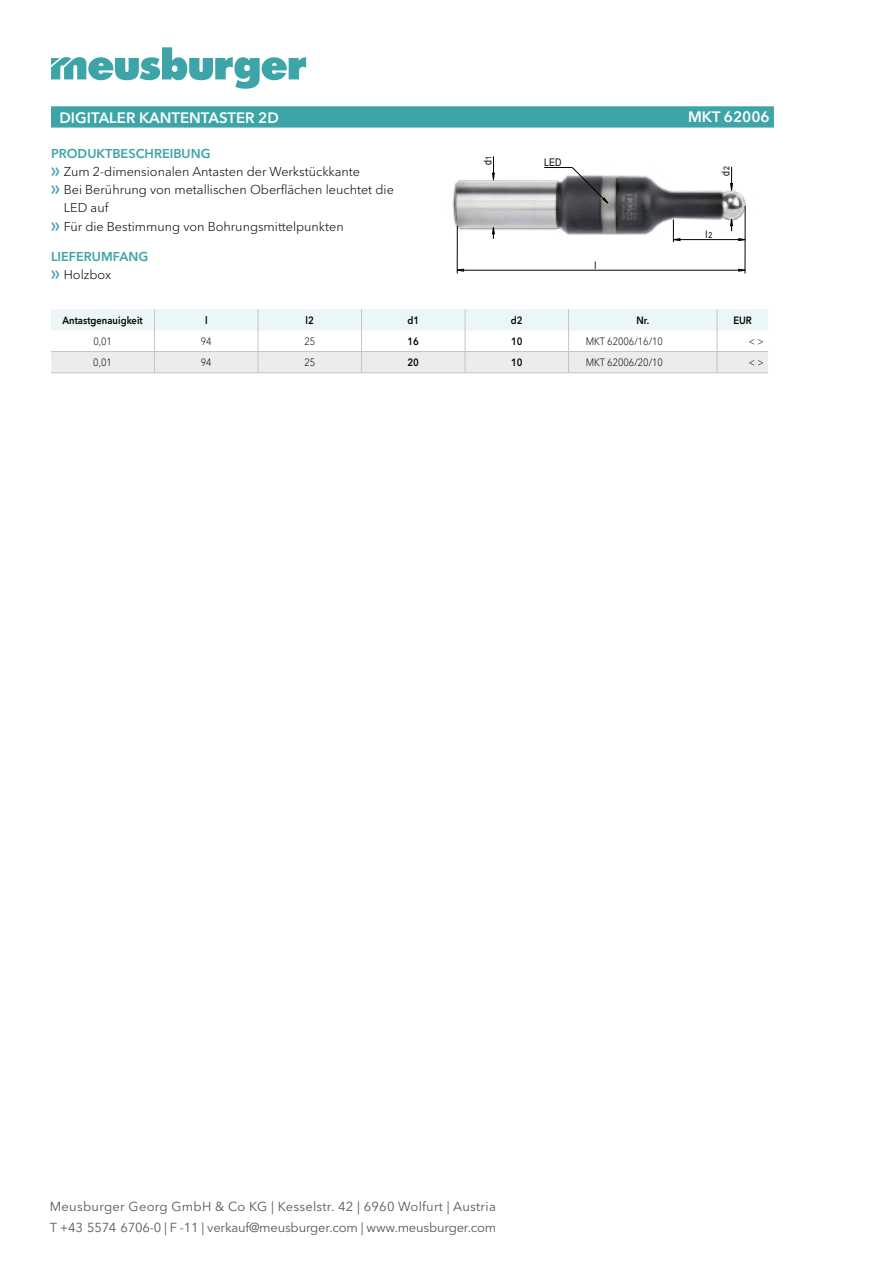
<style>
.page{position:relative;width:893px;height:1263px;background:#fff}
.page>*{position:absolute;margin:0;border:0;box-sizing:border-box;transform-origin:0 0}
.t1{font:600 15px "Avenir Next W1 G";color:#fff}
.t2{font:12.9px/20.7px "Avenir Next W1 G";letter-spacing:-.005em;color:#575756}
.t3{font:300 12.75px "Avenir Next W1 G";color:#000}
.t4{font:600 12.75px/18px "Avenir Next W1 G";color:#3da4a8}
.t5{font:300 10.5px "Avenir Next W1 G";color:#000;scale:.9 1}
.t6{font:600 10.5px "Avenir Next W1 G";color:#000;scale:.9 1}
.t7{font:10.5px "Arial";color:#000;scale:.85 1}
.s1{font-family:"Meusburger Sonderzeichen";font-weight:400;color:#3da4a8}
.s2{font-family:"Meusburger Sonderzeichen";font-weight:400}
.s3{font-weight:300;color:#000}
.s4{font-size:8.25px}
</style>
<div class="page">
<svg style="left:51px;top:47px;width:255px;height:42px"></svg>
<svg style="left:51px;top:106px;width:723px;height:22px;background:#43a7aa"></svg>
<img style="left:452px;top:175px;width:294px;height:66px">
<hr style="left:457px;top:226px;width:1px;height:47px;background:#000">
<hr style="left:745px;top:206px;width:1px;height:67px;background:#000">
<hr style="left:457px;top:270px;width:288px;height:1px;background:#000">
<hr style="left:674px;top:239px;width:71px;height:1px;background:#000">
<svg style="left:673px;top:219px;width:7px;height:23px"></svg>
<svg style="left:738px;top:238px;width:7px;height:3px"></svg>
<svg style="left:492px;top:156px;width:3px;height:24px"></svg>
<svg style="left:492px;top:227px;width:3px;height:12px"></svg>
<svg style="left:730px;top:167px;width:3px;height:24px"></svg>
<svg style="left:730px;top:219px;width:3px;height:12px"></svg>
<svg style="left:544px;top:167px;width:64px;height:37px"></svg>
<svg style="left:51px;top:309px;width:717px;height:64px"></svg>
<hr style="left:51px;top:373px;width:104px;height:1px;background:#c4c5c5">
<hr style="left:155px;top:373px;width:103px;height:1px;background:#c4c5c5">
<hr style="left:258px;top:373px;width:104px;height:1px;background:#c4c5c5">
<hr style="left:362px;top:373px;width:103px;height:1px;background:#c4c5c5">
<hr style="left:465px;top:373px;width:104px;height:1px;background:#c4c5c5">
<hr style="left:569px;top:373px;width:148px;height:1px;background:#c4c5c5">
<hr style="left:717px;top:373px;width:51px;height:1px;background:#c4c5c5">
<p class="t1" style="left:60px;top:108px;width:221px">DIGITALER KANTENTASTER 2D</p>
<p class="t1" style="left:688px;top:108px;width:83px">MKT 62006</p>
<p class="t4" style="left:51px;top:145px;width:161px">PRODUKTBESCHREIBUNG</p>
<p class="t3" style="left:51px;top:164px;width:311px"><span class="s1">f</span> Zum 2-dimensionalen Antasten der Werkstückkante</p>
<p class="t3" style="left:51px;top:182px;width:344px"><span class="s1">f</span> Bei Berührung von metallischen Oberflächen leuchtet die</p>
<p class="t3" style="left:64px;top:200px;width:46px">LED auf</p>
<p class="t3" style="left:51px;top:218px;width:294px"><span class="s1">f</span> Für die Bestimmung von Bohrungsmittelpunkten</p>
<p class="t4" style="left:51px;top:248px;width:99px">LIEFERUMFANG <span class="s2">f</span> <span class="s3">Holzbox</span></p>
<p class="t7" style="left:594px;top:259px;width:4px">l</p>
<p class="t7" style="left:481px;top:165px;width:13px;rotate:-90deg">d<span class="s4">1</span></p>
<p class="t7" style="left:544px;top:156px;width:22px">LED</p>
<p class="t7" style="left:719px;top:176px;width:13px;rotate:-90deg">d<span class="s4">2</span></p>
<p class="t7" style="left:705px;top:227px;width:10px">l<span class="s4">2</span></p>
<p class="t6" style="left:63px;top:314px;width:91px">Antastgenauigkeit</p>
<p class="t6" style="left:205px;top:314px;width:4px">l</p>
<p class="t6" style="left:306px;top:314px;width:11px">l2</p>
<p class="t6" style="left:407px;top:314px;width:15px">d1</p>
<p class="t6" style="left:511px;top:314px;width:15px">d2</p>
<p class="t6" style="left:636px;top:314px;width:16px">Nr.</p>
<p class="t6" style="left:733px;top:314px;width:22px">EUR</p>
<p class="t5" style="left:93px;top:335px;width:22px">0,01</p>
<p class="t5" style="left:201px;top:335px;width:14px">94</p>
<p class="t5" style="left:304px;top:335px;width:14px">25</p>
<p class="t6" style="left:407px;top:335px;width:14px">16</p>
<p class="t6" style="left:511px;top:335px;width:14px">10</p>
<p class="t5" style="left:586px;top:335px;width:87px">MKT 62006/16/10</p>
<p class="t5" style="left:749px;top:335px;width:18px">&lt; &gt;</p>
<p class="t5" style="left:93px;top:356px;width:22px">0,01</p>
<p class="t5" style="left:201px;top:356px;width:14px">94</p>
<p class="t5" style="left:304px;top:356px;width:14px">25</p>
<p class="t6" style="left:407px;top:356px;width:14px">20</p>
<p class="t6" style="left:511px;top:356px;width:14px">10</p>
<p class="t5" style="left:586px;top:356px;width:87px">MKT 62006/20/10</p>
<p class="t5" style="left:749px;top:356px;width:18px">&lt; &gt;</p>
<p class="t2" style="left:50px;top:1196px;width:448px">Meusburger Georg GmbH &amp; Co KG | Kesselstr. 42 | 6960 Wolfurt | Austria<br>T +43 5574 6706-0 | F -11 | verkauf@meusburger.com | www.meusburger.com</p>
</div>
